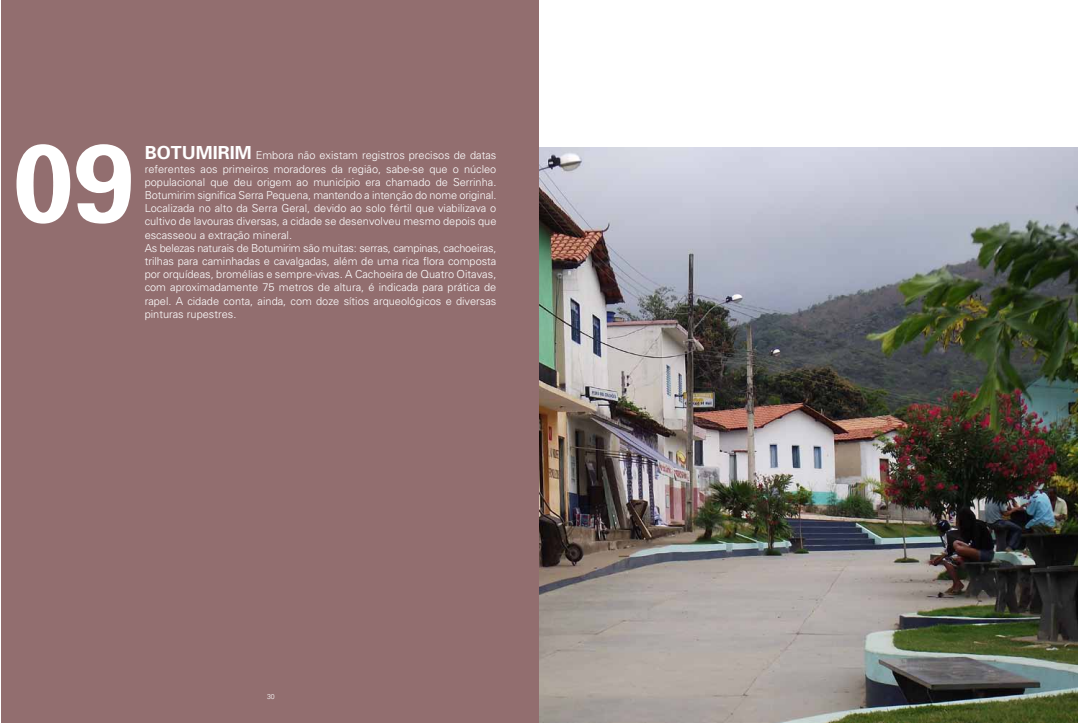
<style>
.page{position:relative;width:1078px;height:723px;background:#fff}
.page>*{position:absolute;margin:0;border:0;box-sizing:border-box;transform-origin:0 0}
.t1{font:700 110px "Univers";color:#fff}
.t2{font:300 11px/13.2px "Univers";color:#fff}
.t3{font:300 7px "Univers";color:#fff}
.s1{font-weight:700;font-size:18px}
</style>
<div class="page">
<div style="left:1px;top:0;width:538px;height:723px;background:#926e6f"></div>
<img style="left:539px;top:147px;width:538px;height:576px">
<h1 class="t1" style="left:13px;top:112px;width:124px">09</h1>
<p class="t2" style="left:145px;top:149px;width:353px"><span class="s1">BOTUMIRIM</span> Embora não existam registros precisos de datas referentes aos primeiros moradores da região, sabe-se que o núcleo populacional que deu origem ao município era chamado de Serrinha.<br>Botumirim significa Serra Pequena, mantendo a intenção do nome original.<br>Localizada no alto da Serra Geral, devido ao solo fértil que viabilizava o cultivo de lavouras diversas, a cidade se desenvolveu mesmo depois que escasseou a extração mineral.<br>As belezas naturais de Botumirim são muitas: serras, campinas, cachoeiras, trilhas para caminhadas e cavalgadas, além de uma rica flora composta por orquídeas, bromélias e sempre-vivas. A Cachoeira de Quatro Oitavas, com aproximadamente 75 metros de altura, é indicada para prática de rapel. A cidade conta, ainda, com doze sítios arqueológicos e diversas pinturas rupestres.</p>
<p class="t3" style="left:267px;top:693px;width:9px">30</p>
</div>
